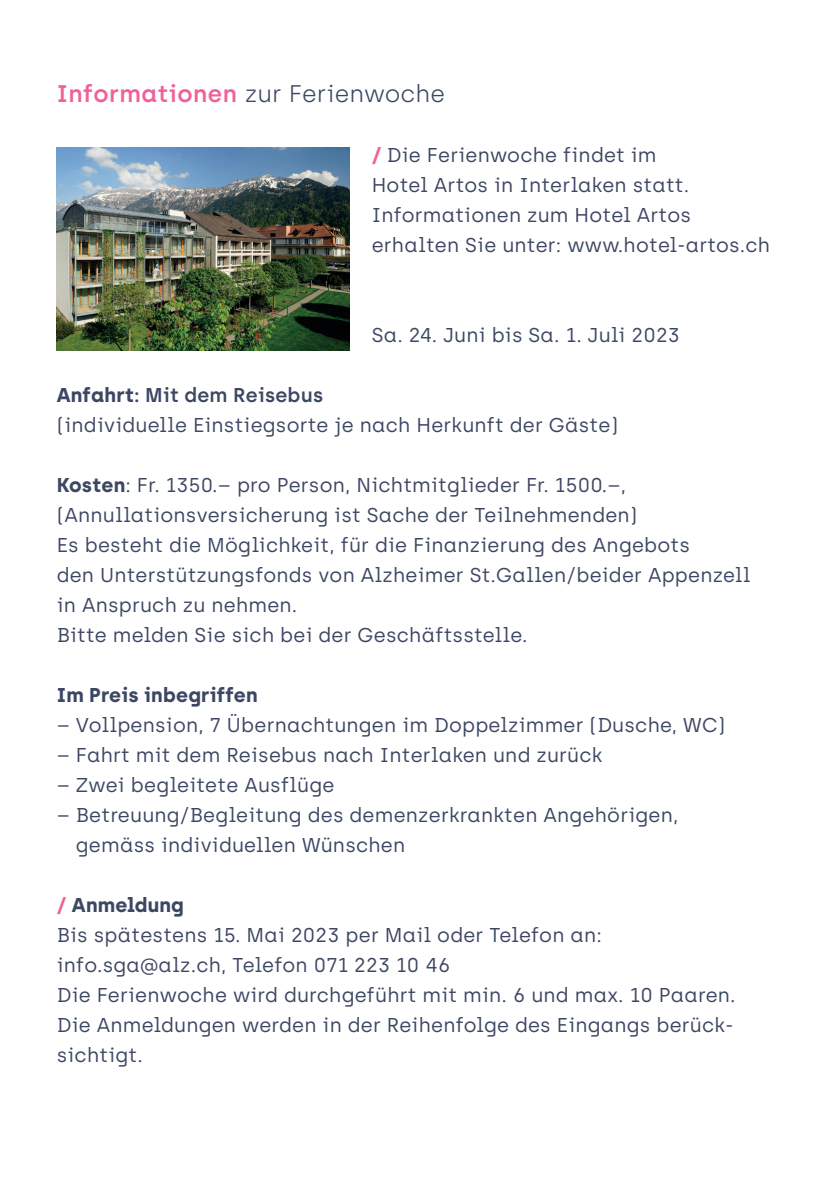
<style>
.page{position:relative;width:840px;height:1191px;background:#fff}
.page>*{position:absolute;margin:0;border:0;box-sizing:border-box;transform-origin:0 0}
.t1{font:300 24px "Archia";color:#3c4763}
.t2{font:20px/30px "Archia";letter-spacing:.01em;color:#3c4763}
.t3{font:700 20px "Archia";letter-spacing:.01em;color:#3c4763}
.s1{font-weight:600;color:#f0619a}
.s2{font-weight:700;color:#f0619a}
.s3{font-weight:700}
.s4{font-weight:600}
</style>
<div class="page">
<img style="left:57px;top:147px;width:292px;height:203px">
<p class="t1" style="left:57px;top:79px;width:389px"><span class="s1">Informationen</span> zur Ferienwoche</p>
<p class="t2" style="left:371px;top:140px;width:399px"><span class="s2">/</span> Die Ferienwoche findet im<br>Hotel Artos in Interlaken statt.<br>Informationen zum Hotel Artos erhalten Sie unter: www.hotel-artos.ch</p>
<p class="t2" style="left:371px;top:320px;width:309px">Sa. 24. Juni bis Sa. 1. Juli 2023</p>
<p class="t2" style="left:57px;top:380px;width:562px"><span class="s3">Anfahrt</span><span class="s4">: Mit dem Reisebus<br></span>(individuelle Einstiegsorte je nach Herkunft der Gäste)</p>
<p class="t2" style="left:57px;top:470px;width:695px"><span class="s3">Kosten</span>: Fr. 1350.– pro Person, Nichtmitglieder Fr. 1500.–, (Annullationsversicherung ist Sache der Teilnehmenden)<br>Es besteht die Möglichkeit, für die Finanzierung des Angebots<br>den Unterstützungsfonds von Alzheimer St.Gallen/beider Appenzell in Anspruch zu nehmen.<br>Bitte melden Sie sich bei der Geschäftsstelle.</p>
<p class="t3" style="left:57px;top:683px;width:202px">Im Preis inbegriffen</p>
<p class="t2" style="left:57px;top:710px;width:669px">– Vollpension, 7 Übernachtungen im Doppelzimmer (Dusche, WC)</p>
<p class="t2" style="left:57px;top:740px;width:547px">– Fahrt mit dem Reisebus nach Interlaken und zurück</p>
<p class="t2" style="left:57px;top:770px;width:279px">– Zwei begleitete Ausflüge</p>
<p class="t2" style="left:76px;top:800px;width:603px;text-indent:-19px">– Betreuung/Begleitung des demenzerkrankten Angehörigen, gemäss individuellen Wünschen</p>
<p class="t2" style="left:57px;top:890px;width:680px"><span class="s2">/</span> <span class="s3">Anmeldung<br></span>Bis spätestens 15. Mai 2023 per Mail oder Telefon an: info.sga@alz.ch, Telefon 071 223 10 46<br>Die Ferienwoche wird durchgeführt mit min. 6 und max. 10 Paaren.<br>Die Anmeldungen werden in der Reihenfolge des Eingangs berück&shy;sichtigt.</p>
</div>
